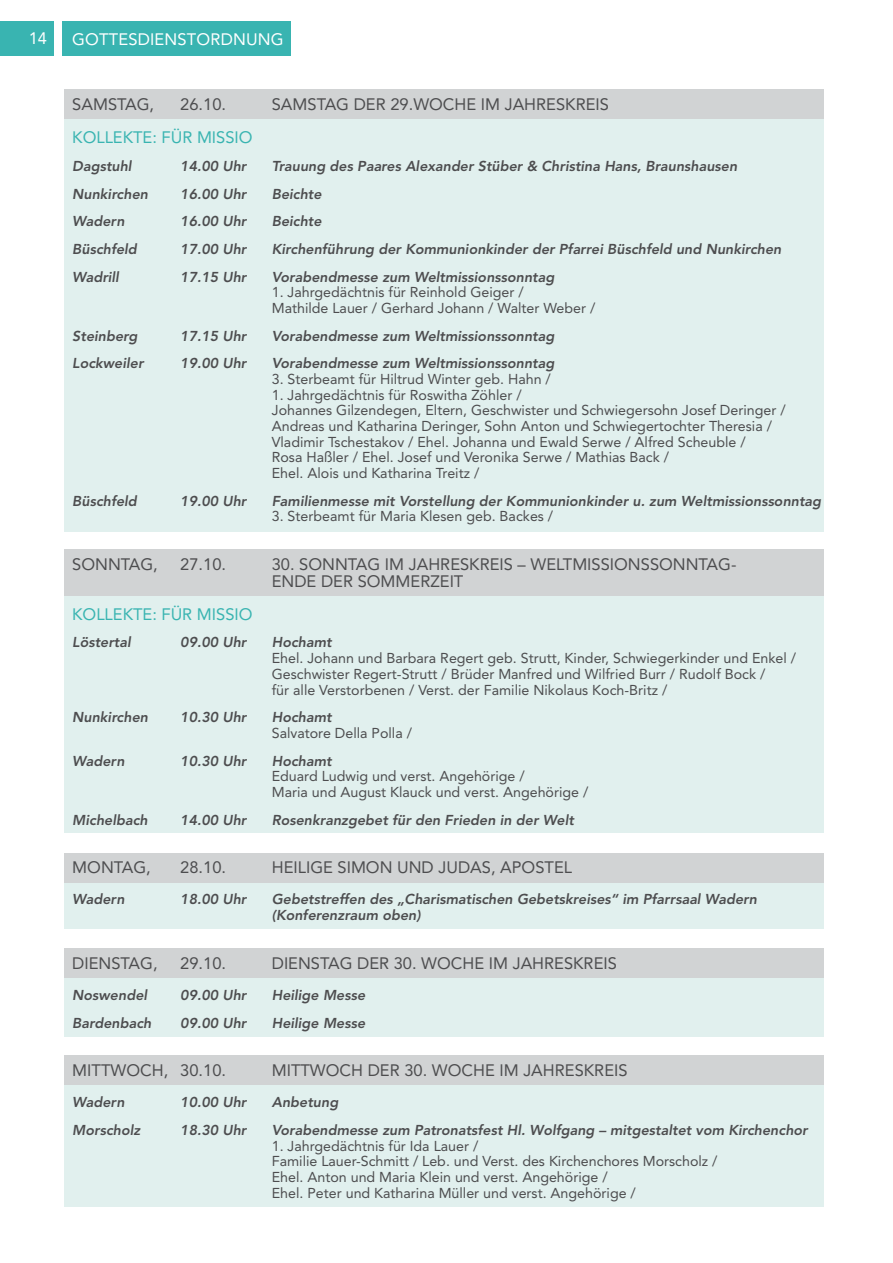
<style>
.page{position:relative;width:893px;height:1263px;background:#fff}
.page>*{position:absolute;margin:0;border:0;box-sizing:border-box;transform-origin:0 0}
.t1{font:16.5px/17.1px "Avenir LT Std";color:#4d4d4f}
.t2{font:16.5px "Avenir LT Std";color:#39b4b1}
.t3{font:16.5px "Avenir LT Std";letter-spacing:.01em;color:#fff}
.t4{font:14.25px/15.6px "Avenir LT Std";color:#4d4d4f}
.t5{font:italic 800 14.25px/15.6px "Avenir LT Std";color:#4d4d4f}
</style>
<div class="page">
<div style="left:0;top:22px;width:54px;height:34px;background:#39b4b1"></div>
<div style="left:65px;top:102px;width:758px;height:429px;background:#e1f0ee"></div>
<div style="left:65px;top:865px;width:758px;height:64px;background:#e1f0ee"></div>
<div style="left:65px;top:961px;width:758px;height:76px;background:#e1f0ee"></div>
<div style="left:65px;top:1068px;width:758px;height:139px;background:#e1f0ee"></div>
<div style="left:65px;top:562px;width:758px;height:270px;background:#e1f0ee"></div>
<div style="left:64px;top:89px;width:760px;height:30px;background:#d1d3d4"></div>
<div style="left:64px;top:853px;width:760px;height:29px;background:#d1d3d4"></div>
<div style="left:64px;top:948px;width:760px;height:30px;background:#d1d3d4"></div>
<div style="left:64px;top:1055px;width:760px;height:30px;background:#d1d3d4"></div>
<div style="left:64px;top:550px;width:760px;height:46px;background:#d1d3d4"></div>
<div style="left:62px;top:22px;width:229px;height:34px;background:#39b4b1"></div>
<p class="t3" style="left:29px;top:29px;width:20px">14</p>
<p class="t3" style="left:72px;top:30px;width:57px">Gottesdiens</p>
<p class="t3" style="left:187px;top:30px;width:37px">tordnung</p>
<p class="t1" style="left:72px;top:96px;width:83px">SAMSTAG,</p>
<p class="t1" style="left:180px;top:96px;width:47px">26.10.</p>
<p class="t1" style="left:272px;top:96px;width:171px">SAMSTAG DER 29.WOCH</p>
<p class="t1" style="left:466px;top:96px;width:144px">E IM JAH RESKREIS</p>
<p class="t2" style="left:72px;top:128px;width:180px">KOLLEKTE: FÜR MISSIO</p>
<p class="t5" style="left:72px;top:158px;width:61px">Dagstuhl</p>
<p class="t5" style="left:180px;top:158px;width:68px">14.00 Uhr</p>
<p class="t5" style="left:272px;top:158px;width:467px">Trauung des Paares Alexander Stüber &amp; Christina Hans, Braunshausen</p>
<p class="t5" style="left:72px;top:186px;width:77px">Nunkirchen</p>
<p class="t5" style="left:180px;top:186px;width:68px">16.00 Uhr</p>
<p class="t5" style="left:272px;top:186px;width:51px">Beichte</p>
<p class="t5" style="left:72px;top:214px;width:54px">Wadern</p>
<p class="t5" style="left:180px;top:214px;width:68px">16.00 Uhr</p>
<p class="t5" style="left:272px;top:214px;width:51px">Beichte</p>
<p class="t5" style="left:72px;top:241px;width:66px">Büschfeld</p>
<p class="t5" style="left:180px;top:241px;width:68px">17.00 Uhr</p>
<p class="t5" style="left:272px;top:241px;width:511px">Kirchenführung der Kommunionkinder der Pfarrei Büschfeld und Nunkirchen</p>
<p class="t5" style="left:72px;top:269px;width:48px">Wadrill</p>
<p class="t5" style="left:180px;top:269px;width:68px">17.15 Uhr</p>
<p class="t5" style="left:272px;top:269px;width:284px">Vorabendmesse zum Weltmissionssonntag</p>
<p class="t4" style="left:272px;top:285px;width:325px">1. Jahrgedächtnis für Reinhold Geiger /<br>Mathilde Lauer / Gerhard Johann / Walter Weber /</p>
<p class="t5" style="left:72px;top:328px;width:67px">Steinberg</p>
<p class="t5" style="left:180px;top:328px;width:68px">17.15 Uhr</p>
<p class="t5" style="left:272px;top:328px;width:284px">Vorabendmesse zum Weltmissionssonntag</p>
<p class="t5" style="left:72px;top:356px;width:73px">Lockweiler</p>
<p class="t5" style="left:180px;top:356px;width:68px">19.00 Uhr</p>
<p class="t5" style="left:272px;top:356px;width:284px">Vorabendmesse zum Weltmissionssonntag</p>
<p class="t4" style="left:272px;top:371px;width:281px">3. Sterbeamt für H iltrud Winter geb. Hahn /</p>
<p class="t4" style="left:272px;top:387px;width:515px">1. Jahrgedächtnis für Roswitha Zöhler /<br>Johannes Gilzendegen, Eltern, Geschwister und Schwiegersohn Josef Deringer / Andreas und Katharina Deringer, Sohn Anton und Schwiegertochter Theresia / Vladimir Tschestakov / Ehel. Johanna und Ewald Serwe / Alfred Scheuble /<br>Rosa Haßler / Ehel. Josef und Veronika Serwe / Mathias Back /<br>Ehel. Alois und Katharina Treitz /</p>
<p class="t5" style="left:72px;top:493px;width:66px">Büschfeld</p>
<p class="t5" style="left:180px;top:493px;width:68px">19.00 Uhr</p>
<p class="t5" style="left:272px;top:493px;width:551px">Familienmesse mit Vorstellung der Kommunionkinder u. zum Weltmissionssonntag</p>
<p class="t4" style="left:272px;top:509px;width:283px">3. Sterbeamt für Maria Klesen geb. Backes /</p>
<p class="t1" style="left:72px;top:556px;width:87px">SONNTAG,</p>
<p class="t1" style="left:180px;top:556px;width:47px">27.10.</p>
<p class="t1" style="left:272px;top:556px;width:466px">30. SONNTAG IM JAH RESKREIS – WELTMISSIONSSONNTAG-<br>ENDE DER SOMMERZEIT</p>
<p class="t2" style="left:72px;top:604px;width:180px">KOLLEKTE: FÜR MISSIO</p>
<p class="t5" style="left:72px;top:635px;width:60px">Löstertal</p>
<p class="t5" style="left:180px;top:635px;width:68px">09.00 Uhr</p>
<p class="t5" style="left:272px;top:635px;width:61px">Hochamt</p>
<p class="t4" style="left:272px;top:650px;width:526px">Ehel. Johann und Barbara Regert geb. Strutt, Kinder, Schwiegerkinder und Enkel /<br>Geschwister Regert-Strutt / Brüder Manfred und Wilfried Burr / Rudolf Bock /<br>für alle Verstorbenen / Verst. der Familie Nikolaus Koch-Britz /</p>
<p class="t5" style="left:72px;top:710px;width:77px">Nunkirchen</p>
<p class="t5" style="left:180px;top:710px;width:68px">10.30 Uhr</p>
<p class="t5" style="left:272px;top:710px;width:61px">Hochamt</p>
<p class="t4" style="left:272px;top:725px;width:142px">Salvatore Della Polla /</p>
<p class="t5" style="left:72px;top:753px;width:54px">Wadern</p>
<p class="t5" style="left:180px;top:753px;width:68px">10.30 Uhr</p>
<p class="t5" style="left:272px;top:753px;width:61px">Hochamt</p>
<p class="t4" style="left:272px;top:769px;width:318px">Eduard Ludwig und verst. Angehörige /<br>Maria und August Klauck und verst. Angehörige /</p>
<p class="t5" style="left:72px;top:812px;width:77px">Michelbach</p>
<p class="t5" style="left:180px;top:812px;width:68px">14.00 Uhr</p>
<p class="t5" style="left:272px;top:812px;width:304px">Rosenkranzgebet für den Frieden in der Welt</p>
<p class="t1" style="left:72px;top:859px;width:80px">MONTAG,</p>
<p class="t1" style="left:180px;top:859px;width:61px">28.10. Heilige</p>
<p class="t1" style="left:338px;top:859px;width:236px">SIMON UND JUDAS, APOSTEL</p>
<p class="t5" style="left:72px;top:892px;width:54px">Wadern</p>
<p class="t5" style="left:180px;top:892px;width:68px">18.00 Uhr</p>
<p class="t5" style="left:272px;top:892px;width:487px">Gebetstreffen des „Charismatischen Gebetskreises“ im Pfarrsaal Wadern (Konferenzraum oben)</p>
<p class="t1" style="left:72px;top:954px;width:87px">DIENSTAG,</p>
<p class="t1" style="left:180px;top:954px;width:47px">29.10.</p>
<p class="t1" style="left:272px;top:954px;width:179px">DIENSTAG DER 30. WOCH</p>
<p class="t1" style="left:474px;top:954px;width:144px">E IM JAH RESKREIS</p>
<p class="t5" style="left:72px;top:987px;width:76px">Noswendel</p>
<p class="t5" style="left:180px;top:987px;width:68px">09.00 Uhr</p>
<p class="t5" style="left:272px;top:987px;width:95px">Heilige Messe</p>
<p class="t5" style="left:72px;top:1015px;width:81px">Bardenbach</p>
<p class="t5" style="left:180px;top:1015px;width:68px">09.00 Uhr</p>
<p class="t5" style="left:272px;top:1015px;width:95px">Heilige Messe</p>
<p class="t1" style="left:72px;top:1062px;width:67px">MITTWOCH</p>
<p class="t1" style="left:164px;top:1062px;width:64px">, 30.10.</p>
<p class="t1" style="left:272px;top:1062px;width:67px">MITTWOCH</p>
<p class="t1" style="left:368px;top:1062px;width:93px">DER 30. WOCH</p>
<p class="t1" style="left:485px;top:1062px;width:144px">E IM JAH RESKREIS</p>
<p class="t5" style="left:72px;top:1095px;width:54px">Wadern</p>
<p class="t5" style="left:180px;top:1095px;width:68px">10.00 Uhr</p>
<p class="t5" style="left:272px;top:1095px;width:68px">Anbetung</p>
<p class="t5" style="left:72px;top:1122px;width:70px">Morscholz</p>
<p class="t5" style="left:180px;top:1122px;width:68px">18.30 Uhr</p>
<p class="t5" style="left:272px;top:1122px;width:537px">Vorabendmesse zum Patronatsfest Hl. Wolfgang – mitgestaltet vom Kirchenchor</p>
<p class="t4" style="left:272px;top:1138px;width:447px">1. Jahrgedächtnis für Ida Lauer /<br>Familie Lauer-Schmitt / Leb. und Verst. des Kirchenchores Morscholz / Ehel. Anton und Maria Klein und verst. Angehörige /<br>Ehel. Peter und Katharina Müller und verst. Angehörige /</p>
</div>
